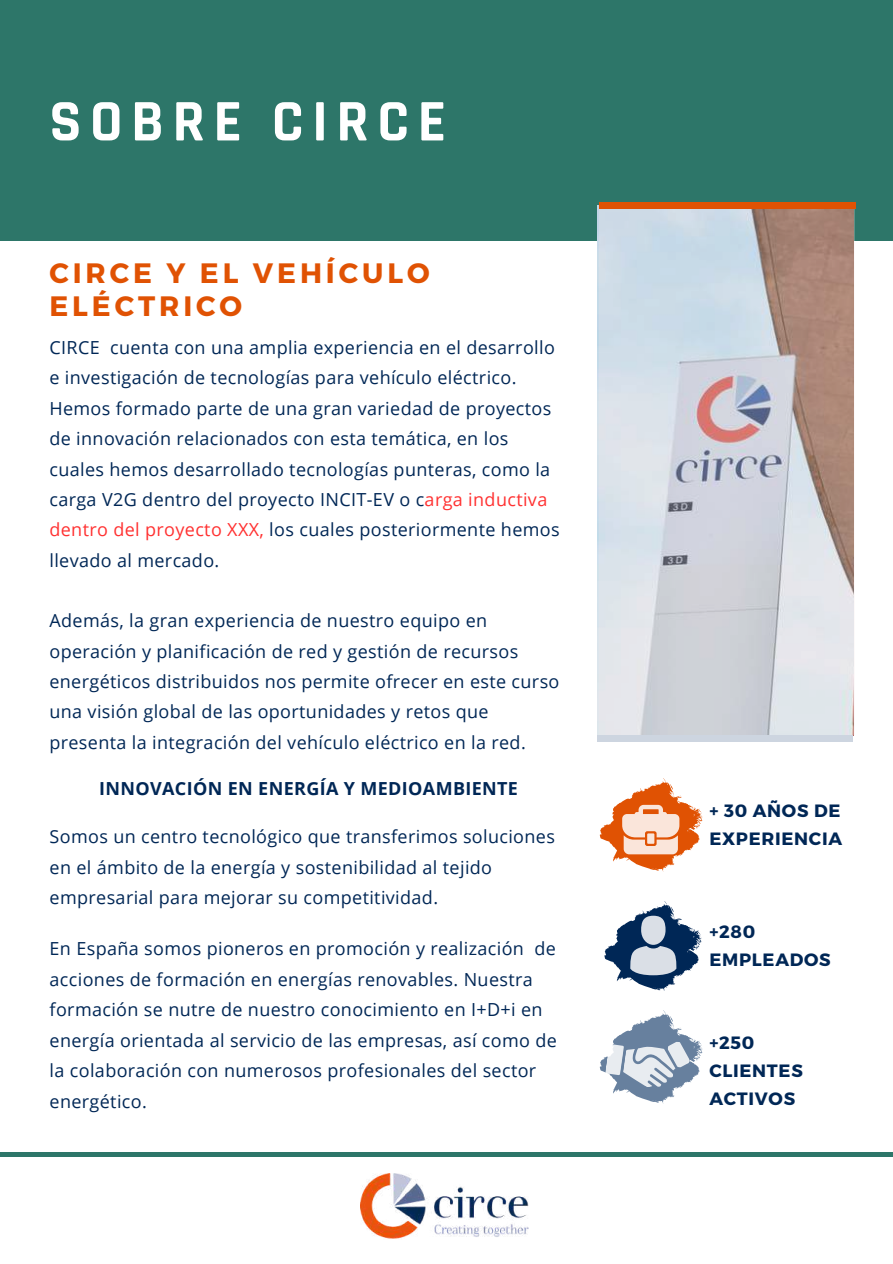
<style>
.page{position:relative;width:893px;height:1264px;background:#fff}
.page>*{position:absolute;margin:0;border:0;box-sizing:border-box;transform-origin:0 0}
.t1{font:700 59.55px "Rajdhani";letter-spacing:.14em;color:#fff}
.t2{font:700 28.05px/32.5px "Montserrat";letter-spacing:.14em;color:#e05203}
.t3{font:18px/30.3px "Open Sans";letter-spacing:.02em;color:#002756}
.t4{font:700 18px "Open Sans";letter-spacing:.02em;color:#002756}
.t5{font:700 17.85px/28px "Montserrat";letter-spacing:.04em;color:#002756}
.s1{color:#ff3131}
</style>
<div class="page">
<div style="left:0;top:0;width:892px;height:240px;background:#2d7669"></div>
<hr style="left:0;top:1152px;width:892px;height:4px;background:#2d7669">
<img style="left:361px;top:1173px;width:168px;height:66px">
<svg style="left:599px;top:209px;width:255px;height:525px;background:#cac9ce"></svg>
<div style="left:597px;top:735px;width:255px;height:7px;background:#cdd5e0"></div>
<div style="left:599px;top:202px;width:256px;height:7px;background:#e05203"></div>
<svg style="left:604px;top:901px;width:98px;height:89px"></svg>
<svg style="left:599px;top:1010px;width:104px;height:93px"></svg>
<svg style="left:599px;top:778px;width:104px;height:93px"></svg>
<div style="left:647px;top:833px;width:7px;height:10px;background:#fae5da"></div>
<h1 class="t1" style="left:49px;top:85px;width:398px">SOBRE CIRCE</h1>
<h2 class="t2" style="left:49px;top:255px;width:381px">CIRCE Y EL VEHÍCULO<br>ELÉCTRICO</h2>
<p class="t3" style="left:49px;top:332px;width:511px">CIRCE cuenta con una amplia experiencia en el desarrollo e investigación de tecnologías para vehículo eléctrico.<br>Hemos formado parte de una gran variedad de proyectos de innovación relacionados con esta temática, en los cuales hemos desarrollado tecnologías punteras, como la carga V2G dentro del proyecto INCIT-EV o c<span class="s1">arga inductiva dentro del proyecto XXX,</span> los cuales posteriormente hemos llevado al mercado.</p>
<p class="t3" style="left:49px;top:605px;width:511px">Además, la gran experiencia de nuestro equipo en operación y planificación de red y gestión de recursos energéticos distribuidos nos permite ofrecer en este curso una visión global de las oportunidades y retos que presenta la integración del vehículo eléctrico en la red.</p>
<p class="t4" style="left:99px;top:775px;width:420px">INNOVACIÓN EN ENERGÍA Y MEDIOAMBIENTE</p>
<p class="t3" style="left:50px;top:820px;width:507px">Somos un centro tecnológico que transferimos soluciones en el ámbito de la energía y sostenibilidad al tejido empresarial para mejorar su competitividad.</p>
<p class="t3" style="left:50px;top:932px;width:509px">En España somos pioneros en promoción y realización de acciones de formación en energías renovables. Nuestra formación se nutre de nuestro conocimiento en I+D+i en energía orientada al servicio de las empresas, así como de la colaboración con numerosos profesionales del sector energético.</p>
<p class="t5" style="left:709px;top:795px;width:134px">+ 30 AÑOS DE<br>EXPERIENCIA</p>
<p class="t5" style="left:709px;top:916px;width:123px">+280<br>EMPLEADOS</p>
<p class="t5" style="left:709px;top:1027px;width:95px">+250<br>CLIENTES<br>ACTIVOS</p>
</div>
